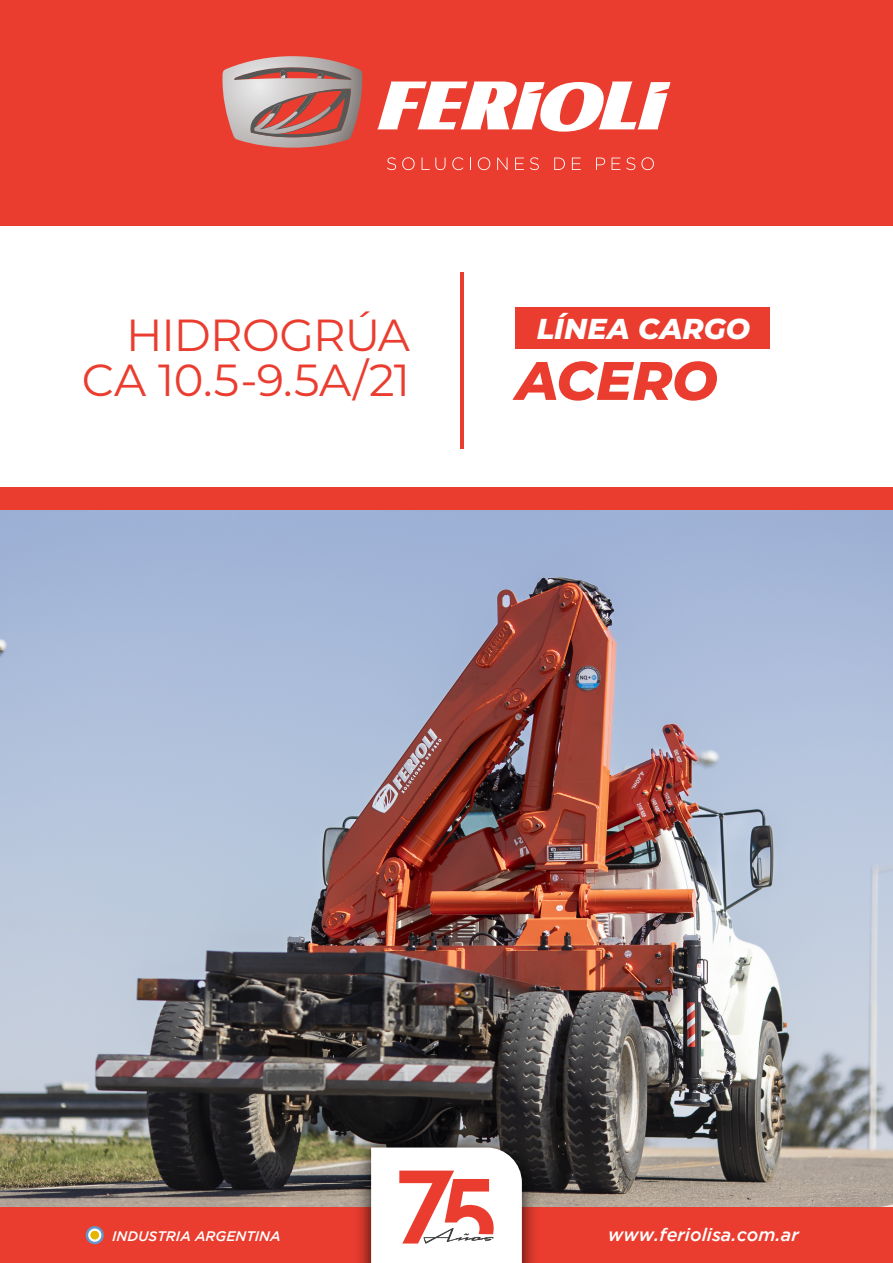
<style>
.page{position:relative;width:893px;height:1263px;background:#fff}
.page>*{position:absolute;margin:0;border:0;box-sizing:border-box;transform-origin:0 0}
.t1{font:italic 800 54.15px "Montserrat";letter-spacing:-.01em;color:#ea3d2f}
.t2{font:44.85px/44.2px "Montserrat";letter-spacing:-.015em;color:#ea3d2f;text-align:right}
.t3{font:italic 800 28.8px "Montserrat";color:#fff}
.t4{font:italic 500 18px "Gotham";color:#fff}
.t5{font:italic 500 13.8px "Gotham";color:#fff}
</style>
<div class="page">
<img style="left:0;top:510px;width:893px;height:697px">
<div style="left:0;top:1207px;width:893px;height:56px;background:#ea3d2f"></div>
<img style="left:347px;top:1123px;width:198px;height:140px">
<svg style="left:371px;top:1147px;width:151px;height:116px"></svg>
<svg style="left:86px;top:1226px;width:18px;height:18px"></svg>
<svg style="left:88px;top:1228px;width:13px;height:14px"></svg>
<div style="left:90px;top:1231px;width:9px;height:8px;background:#e5b502;border-radius:50%"></div>
<div style="left:0;top:0;width:893px;height:226px;background:#ea3d2f"></div>
<div style="left:0;top:487px;width:893px;height:23px;background:#ea3d2f"></div>
<div style="left:515px;top:307px;width:255px;height:41px;background:#ea3d2f"></div>
<hr style="left:461px;top:272px;width:3px;height:176px;background:#ea3d2f">
<svg style="left:387px;top:157px;width:9px;height:13px"></svg>
<svg style="left:402px;top:157px;width:13px;height:13px"></svg>
<svg style="left:422px;top:158px;width:23px;height:12px"></svg>
<svg style="left:452px;top:157px;width:11px;height:13px"></svg>
<svg style="left:470px;top:158px;width:1px;height:12px"></svg>
<svg style="left:478px;top:157px;width:12px;height:13px"></svg>
<svg style="left:497px;top:158px;width:10px;height:12px"></svg>
<svg style="left:515px;top:158px;width:9px;height:12px"></svg>
<svg style="left:530px;top:157px;width:9px;height:13px"></svg>
<svg style="left:554px;top:158px;width:11px;height:12px"></svg>
<svg style="left:572px;top:158px;width:9px;height:12px"></svg>
<svg style="left:596px;top:158px;width:9px;height:12px"></svg>
<svg style="left:612px;top:158px;width:8px;height:12px"></svg>
<svg style="left:626px;top:157px;width:9px;height:13px"></svg>
<svg style="left:641px;top:157px;width:13px;height:13px"></svg>
<svg style="left:377px;top:82px;width:293px;height:50px"></svg>
<svg style="left:222px;top:56px;width:140px;height:92px"></svg>
<img style="left:206px;top:1014px;width:171px;height:127px">
<p class="t2" style="left:82px;top:312px;width:330px">HIDROGRÚA<br>CA 10.5-9.5A/21</p>
<p class="t3" style="left:537px;top:308px;width:215px">LÍNEA CARGO</p>
<p class="t1" style="left:516px;top:341px;width:203px">ACERO</p>
<p class="t5" style="left:112px;top:1228px;width:170px">INDUSTRIA ARGENTINA</p>
<p class="t4" style="left:608px;top:1225px;width:192px">www.feriolisa.com.ar</p>
</div>
